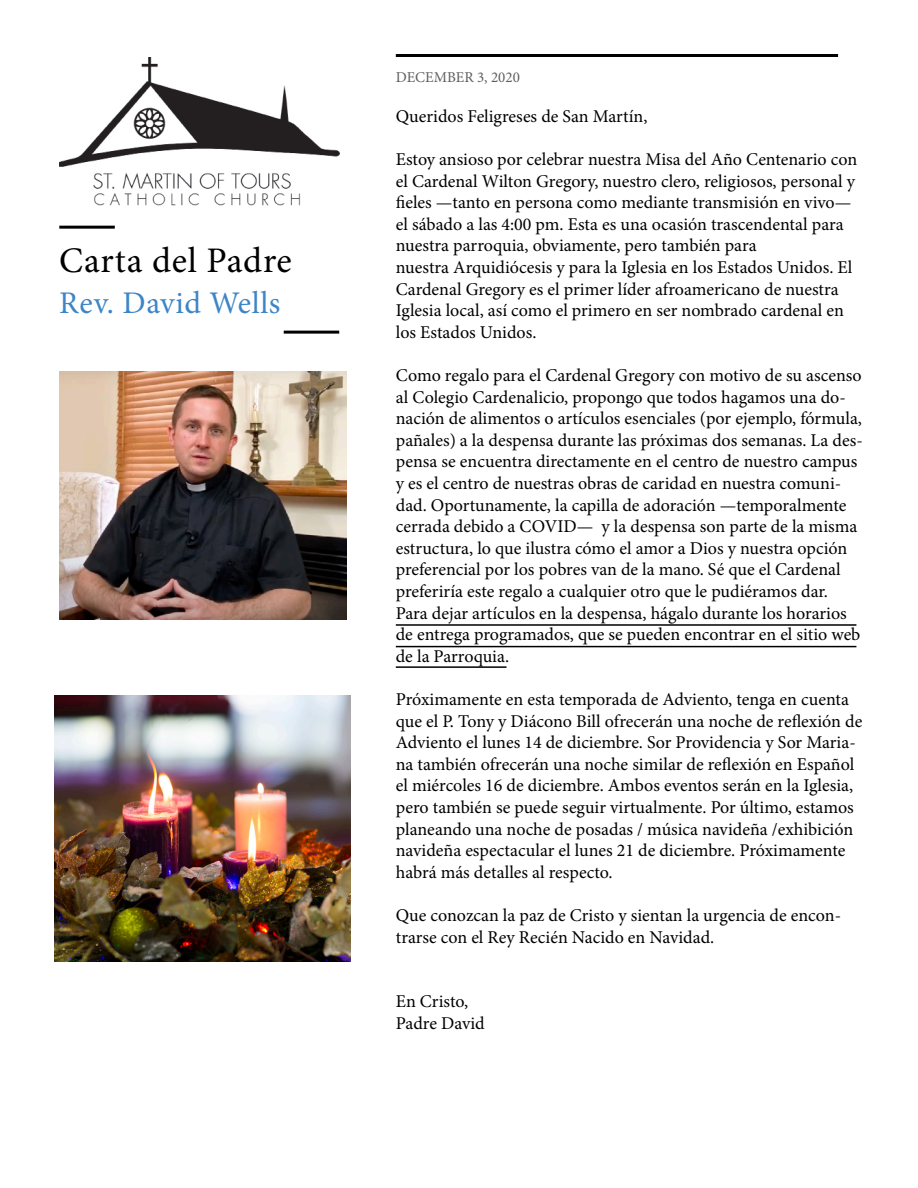
<style>
.page{position:relative;width:918px;height:1188px;background:#fff}
.page>*{position:absolute;margin:0;border:0;box-sizing:border-box;transform-origin:0 0}
.t1{font:36px "Minion Pro";letter-spacing:.02em;color:#000}
.t2{font:31.5px "Minion Pro";letter-spacing:.02em;color:#3d85c6}
.t3{font:18px/21.6px "Minion Pro";color:#000}
.t4{font:15px "Minion Pro";color:#5e5e5e}
</style>
<div class="page">
<hr style="left:396px;top:54px;width:442px;height:3px;background:#000">
<img style="left:59px;top:371px;width:288px;height:248px">
<hr style="left:284px;top:331px;width:55px;height:3px;background:#000">
<img style="left:59px;top:57px;width:280px;height:149px">
<hr style="left:59px;top:226px;width:56px;height:3px;background:#000">
<hr style="left:396px;top:624px;width:460px;height:2px;background:#000">
<hr style="left:396px;top:666px;width:111px;height:2px;background:#000">
<hr style="left:396px;top:646px;width:460px;height:1px;background:#000">
<img style="left:54px;top:696px;width:296px;height:266px">
<p class="t1" style="left:59px;top:236px;width:234px">Carta del Padre</p>
<p class="t2" style="left:59px;top:282px;width:223px">Rev. David Wells</p>
<p class="t4" style="left:396px;top:67px;width:126px">DECEMBER 3, 2020</p>
<p class="t3" style="left:396px;top:105px;width:253px">Queridos Feligreses de San Martín,</p>
<p class="t3" style="left:396px;top:149px;width:463px">Estoy ansioso por celebrar nuestra Misa del Año Centenario con el Cardenal Wilton Gregory, nuestro clero, religiosos, personal y fieles —tanto en persona como mediante transmisión en vivo— el sábado a las 4:00 pm. Esta es una ocasión trascendental para nuestra parroquia, obviamente, pero también para</p>
<p class="t3" style="left:396px;top:257px;width:458px">nuestra Arquidiócesis y para la Iglesia en los Estados Unidos. El Cardenal Gregory es el primer líder afroamericano de nuestra Iglesia local, así como el primero en ser nombrado cardenal en los Estados Unidos.</p>
<p class="t3" style="left:396px;top:365px;width:468px">Como regalo para el Cardenal Gregory con motivo de su ascenso al Colegio Cardenalicio, propongo que todos hagamos una do&shy;nación de alimentos o artículos esenciales (por ejemplo, fórmula, pañales) a la despensa durante las próximas dos semanas. La des&shy;pensa se encuentra directamente en el centro de nuestro campus y es el centro de nuestras obras de caridad en nuestra comuni&shy;dad. Oportunamente, la capilla de adoración —temporalmente cerrada debido a COVID— y la despensa son parte de la misma</p>
<p class="t3" style="left:396px;top:537px;width:466px">estructura, lo que ilustra cómo el amor a Dios y nuestra opción preferencial por los pobres van de la mano. Sé que el Cardenal preferiría este regalo a cualquier otro que le pudiéramos dar.<br>Para dejar artículos en la despensa, hágalo durante los horarios de entrega programados, que se pueden encontrar en el sitio web de la Parroquia.</p>
<p class="t3" style="left:396px;top:689px;width:468px">Próximamente en esta temporada de Adviento, tenga en cuenta que el P. Tony y Diácono Bill ofrecerán una noche de reflexión de Adviento el lunes 14 de diciembre. Sor Providencia y Sor Maria&shy;na también ofrecerán una noche similar de reflexión en Español el miércoles 16 de diciembre. Ambos eventos serán en la Iglesia, pero también se puede seguir virtualmente. Por último, estamos planeando una noche de posadas / música navideña /exhibición navideña espectacular el lunes 21 de diciembre. Próximamente</p>
<p class="t3" style="left:396px;top:861px;width:218px">habrá más detalles al respecto.</p>
<p class="t3" style="left:396px;top:905px;width:447px">Que conozcan la paz de Cristo y sientan la urgencia de encon&shy;trarse con el Rey Recién Nacido en Navidad.</p>
<p class="t3" style="left:396px;top:991px;width:74px">En Cristo,</p>
<p class="t3" style="left:396px;top:1013px;width:90px">Padre David</p>
</div>
